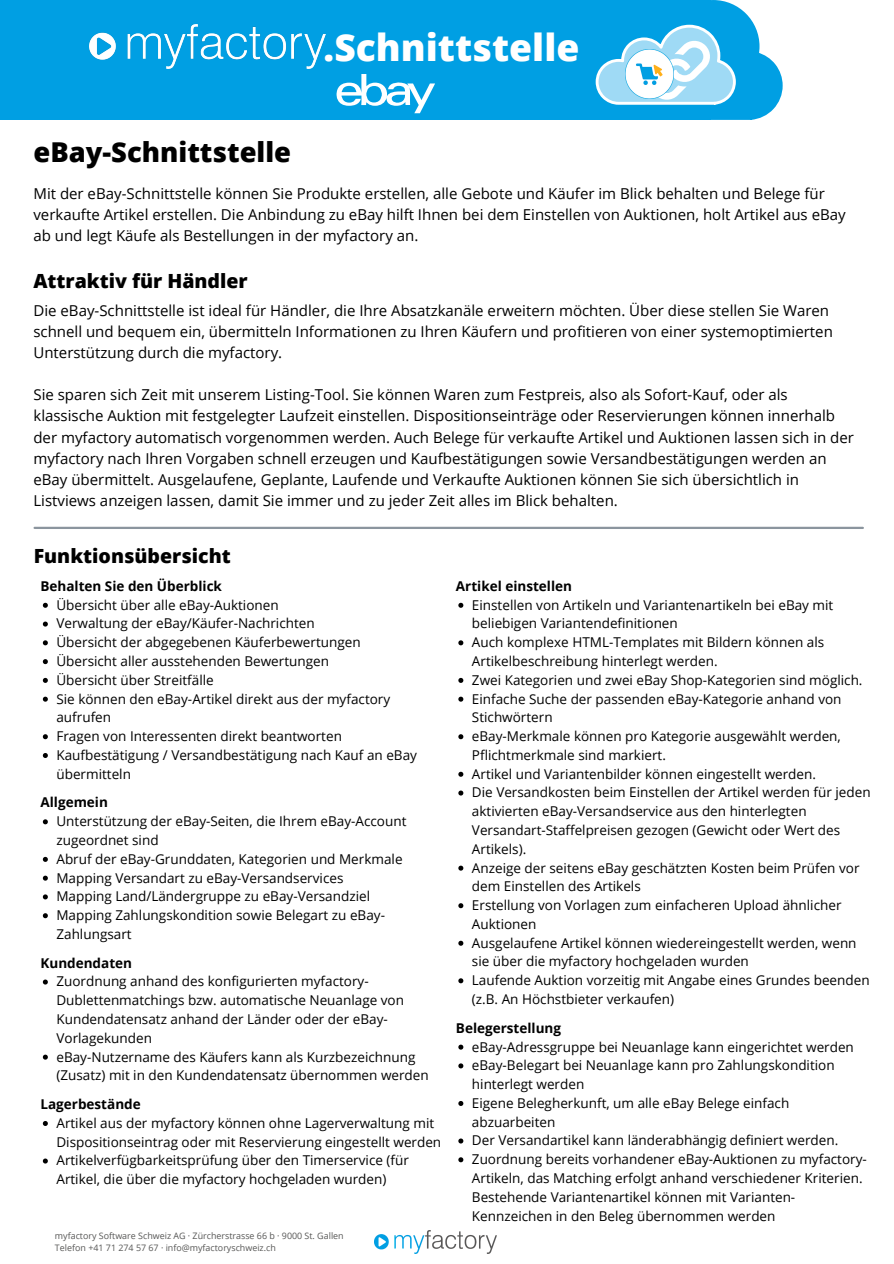
<style>
.page{position:relative;width:894px;height:1264px;background:#fff}
.page>*{position:absolute;margin:0;border:0;box-sizing:border-box;transform-origin:0 0}
.t1{font:800 37.2px "Open Sans";color:#fff}
.t2{font:800 27.3px "Open Sans";color:#000}
.t3{font:800 19.5px "Open Sans";color:#000}
.t4{font:15px/21px "Open Sans";color:#000}
.t5{font:13.5px/18.8px "Open Sans";color:#000}
.t6{font:700 13.5px "Open Sans";color:#000}
.t7{font:8.85px "Open Sans";color:#575756}
</style>
<div class="page">
<div style="left:0;top:0;width:611px;height:120px;background:#009fe3"></div>
<img style="left:89px;top:25px;width:236px;height:44px">
<svg style="left:595px;top:0;width:187px;height:120px"></svg>
<img style="left:625px;top:50px;width:48px;height:48px">
<svg style="left:336px;top:74px;width:99px;height:39px"></svg>
<svg style="left:43px;top:603px;width:5px;height:5px"></svg>
<svg style="left:43px;top:621px;width:5px;height:5px"></svg>
<svg style="left:43px;top:640px;width:5px;height:5px"></svg>
<svg style="left:43px;top:659px;width:5px;height:5px"></svg>
<svg style="left:43px;top:678px;width:5px;height:5px"></svg>
<svg style="left:43px;top:696px;width:5px;height:5px"></svg>
<svg style="left:43px;top:734px;width:5px;height:5px"></svg>
<svg style="left:43px;top:753px;width:5px;height:5px"></svg>
<svg style="left:43px;top:819px;width:5px;height:5px"></svg>
<svg style="left:43px;top:856px;width:5px;height:5px"></svg>
<svg style="left:43px;top:875px;width:5px;height:5px"></svg>
<svg style="left:43px;top:894px;width:5px;height:5px"></svg>
<svg style="left:43px;top:913px;width:5px;height:5px"></svg>
<svg style="left:43px;top:979px;width:5px;height:5px"></svg>
<svg style="left:43px;top:1054px;width:5px;height:5px"></svg>
<svg style="left:43px;top:1121px;width:5px;height:4px"></svg>
<svg style="left:43px;top:1158px;width:5px;height:5px"></svg>
<svg style="left:458px;top:603px;width:5px;height:5px"></svg>
<svg style="left:458px;top:640px;width:5px;height:5px"></svg>
<svg style="left:458px;top:678px;width:5px;height:5px"></svg>
<svg style="left:458px;top:696px;width:5px;height:5px"></svg>
<svg style="left:458px;top:734px;width:5px;height:5px"></svg>
<svg style="left:458px;top:771px;width:5px;height:5px"></svg>
<svg style="left:458px;top:790px;width:5px;height:5px"></svg>
<svg style="left:458px;top:865px;width:5px;height:5px"></svg>
<svg style="left:458px;top:903px;width:5px;height:5px"></svg>
<svg style="left:458px;top:940px;width:5px;height:5px"></svg>
<svg style="left:458px;top:978px;width:5px;height:5px"></svg>
<svg style="left:458px;top:1044px;width:5px;height:5px"></svg>
<svg style="left:458px;top:1063px;width:5px;height:5px"></svg>
<svg style="left:458px;top:1101px;width:5px;height:4px"></svg>
<svg style="left:458px;top:1138px;width:5px;height:5px"></svg>
<svg style="left:458px;top:1157px;width:5px;height:5px"></svg>
<hr style="left:35px;top:527px;width:827px;height:2px;background:#8b959e">
<img style="left:374px;top:1230px;width:122px;height:23px">
<p class="t1" style="left:323px;top:21px;width:257px">.Schnittstelle</p>
<p class="t2" style="left:33px;top:133px;width:259px">eBay-Schnittstelle</p>
<p class="t4" style="left:33px;top:183px;width:813px">Mit der eBay-Schnittstelle können Sie Produkte erstellen, alle Gebote und Käufer im Blick behalten und Belege für verkaufte Artikel erstellen. Die Anbindung zu eBay hilft Ihnen bei dem Einstellen von Auktionen, holt Artikel aus eBay ab und legt Käufe als Bestellungen in der myfactory an.</p>
<p class="t3" style="left:33px;top:267px;width:216px">Attraktiv für Händler</p>
<p class="t4" style="left:33px;top:300px;width:800px">Die eBay-Schnittstelle ist ideal für Händler, die Ihre Absatzkanäle erweitern möchten. Über diese stellen Sie Waren schnell und bequem ein, übermitteln Informationen zu Ihren Käufern und profitieren von einer systemoptimierten<br>Unterstützung durch die myfactory.</p>
<p class="t4" style="left:33px;top:384px;width:821px">Sie sparen sich Zeit mit unserem Listing-Tool. Sie können Waren zum Festpreis, also als Sofort-Kauf, oder als klassische Auktion mit festgelegter Laufzeit einstellen. Dispositionseinträge oder Reservierungen können innerhalb der myfactory automatisch vorgenommen werden. Auch Belege für verkaufte Artikel und Auktionen lassen sich in der myfactory nach Ihren Vorgaben schnell erzeugen und Kaufbestätigungen sowie Versandbestätigungen werden an eBay übermittelt. Ausgelaufene, Geplante, Laufende und Verkaufte Auktionen können Sie sich übersichtlich in Listviews anzeigen lassen, damit Sie immer und zu jeder Zeit alles im Blick behalten.</p>
<p class="t3" style="left:34px;top:542px;width:198px">Funktionsübersicht</p>
<p class="t6" style="left:40px;top:576px;width:183px">Behalten Sie den Überblick</p>
<p class="t5" style="left:56px;top:595px;width:224px">Übersicht über alle eBay-Auktionen</p>
<p class="t5" style="left:56px;top:614px;width:260px">Verwaltung der eBay/Käufer-Nachrichten</p>
<p class="t5" style="left:56px;top:632px;width:306px">Übersicht der abgegebenen Käuferbewertungen</p>
<p class="t5" style="left:56px;top:651px;width:274px">Übersicht aller ausstehenden Bewertungen</p>
<p class="t5" style="left:56px;top:670px;width:159px">Übersicht über Streitfälle</p>
<p class="t5" style="left:56px;top:689px;width:335px">Sie können den eBay-Artikel direkt aus der myfactory aufrufen</p>
<p class="t5" style="left:56px;top:726px;width:287px">Fragen von Interessenten direkt beantworten</p>
<p class="t5" style="left:56px;top:745px;width:362px">Kaufbestätigung / Versandbestätigung nach Kauf an eBay übermitteln</p>
<p class="t5" style="left:56px;top:811px;width:351px">Unterstützung der eBay-Seiten, die Ihrem eBay-Account zugeordnet sind</p>
<p class="t5" style="left:56px;top:849px;width:347px">Abruf der eBay-Grunddaten, Kategorien und Merkmale</p>
<p class="t5" style="left:56px;top:867px;width:288px">Mapping Versandart zu eBay-Versandservices</p>
<p class="t5" style="left:56px;top:886px;width:315px">Mapping Land/Ländergruppe zu eBay-Versandziel</p>
<p class="t5" style="left:56px;top:905px;width:330px">Mapping Zahlungskondition sowie Belegart zu eBay-<br>Zahlungsart</p>
<p class="t5" style="left:56px;top:971px;width:349px">Zuordnung anhand des konfigurierten myfactory-Dublettenmatchings bzw. automatische Neuanlage von Kundendatensatz anhand der Länder oder der eBay-Vorlagekunden</p>
<p class="t5" style="left:56px;top:1046px;width:374px">eBay-Nutzername des Käufers kann als Kurzbezeichnung (Zusatz) mit in den Kundendatensatz übernommen werden</p>
<p class="t5" style="left:56px;top:1113px;width:386px">Artikel aus der myfactory können ohne Lagerverwaltung mit<br>Dispositionseintrag oder mit Reservierung eingestellt werden</p>
<p class="t5" style="left:56px;top:1150px;width:354px">Artikelverfügbarkeitsprüfung über den Timerservice (für<br>Artikel, die über die myfactory hochgeladen wurden)</p>
<p class="t6" style="left:40px;top:793px;width:69px">Allgemein</p>
<p class="t6" style="left:40px;top:953px;width:93px">Kundendaten</p>
<p class="t6" style="left:40px;top:1094px;width:102px">Lagerbestände</p>
<p class="t7" style="left:55px;top:1229px;width:290px">myfactory Software Schweiz AG · Zürcherstrasse 66 b · 9000 St. Gallen</p>
<p class="t7" style="left:55px;top:1241px;width:222px">Telefon +41 71 274 57 67 · info@myfactoryschweiz.ch</p>
<p class="t6" style="left:456px;top:576px;width:117px">Artikel einstellen</p>
<p class="t5" style="left:472px;top:595px;width:363px">Einstellen von Artikeln und Variantenartikeln bei eBay mit beliebigen Variantendefinitionen</p>
<p class="t5" style="left:472px;top:632px;width:354px">Auch komplexe HTML-Templates mit Bildern können als<br>Artikelbeschreibung hinterlegt werden.</p>
<p class="t5" style="left:472px;top:670px;width:392px">Zwei Kategorien und zwei eBay Shop-Kategorien sind möglich.</p>
<p class="t5" style="left:472px;top:689px;width:371px">Einfache Suche der passenden eBay-Kategorie anhand von<br>Stichwörtern</p>
<p class="t5" style="left:472px;top:726px;width:370px">eBay-Merkmale können pro Kategorie ausgewählt werden,<br>Pflichtmerkmale sind markiert.</p>
<p class="t5" style="left:472px;top:764px;width:345px">Artikel und Variantenbilder können eingestellt werden.</p>
<p class="t5" style="left:472px;top:782px;width:400px">Die Versandkosten beim Einstellen der Artikel werden für jeden aktivierten eBay-Versandservice aus den hinterlegten Versandart-Staffelpreisen gezogen (Gewicht oder Wert des Artikels).</p>
<p class="t5" style="left:472px;top:857px;width:389px">Anzeige der seitens eBay geschätzten Kosten beim Prüfen vor dem Einstellen des Artikels</p>
<p class="t5" style="left:472px;top:895px;width:371px">Erstellung von Vorlagen zum einfacheren Upload ähnlicher<br>Auktionen</p>
<p class="t5" style="left:472px;top:933px;width:386px">Ausgelaufene Artikel können wiedereingestellt werden, wenn sie über die myfactory hochgeladen wurden</p>
<p class="t5" style="left:472px;top:970px;width:399px">Laufende Auktion vorzeitig mit Angabe eines Grundes beenden (z.B. An Höchstbieter verkaufen)</p>
<p class="t5" style="left:472px;top:1036px;width:383px">eBay-Adressgruppe bei Neuanlage kann eingerichtet werden</p>
<p class="t5" style="left:472px;top:1055px;width:364px">eBay-Belegart bei Neuanlage kann pro Zahlungskondition hinterlegt werden</p>
<p class="t5" style="left:472px;top:1093px;width:319px">Eigene Belegherkunft, um alle eBay Belege einfach abzuarbeiten</p>
<p class="t5" style="left:472px;top:1130px;width:368px">Der Versandartikel kann länderabhängig definiert werden.</p>
<p class="t5" style="left:472px;top:1149px;width:396px">Zuordnung bereits vorhandener eBay-Auktionen zu myfactory-Artikeln, das Matching erfolgt anhand verschiedener Kriterien.<br>Bestehende Variantenartikel können mit Varianten-Kennzeichen in den Beleg übernommen werden</p>
<p class="t6" style="left:456px;top:1018px;width:107px">Belegerstellung</p>
</div>
